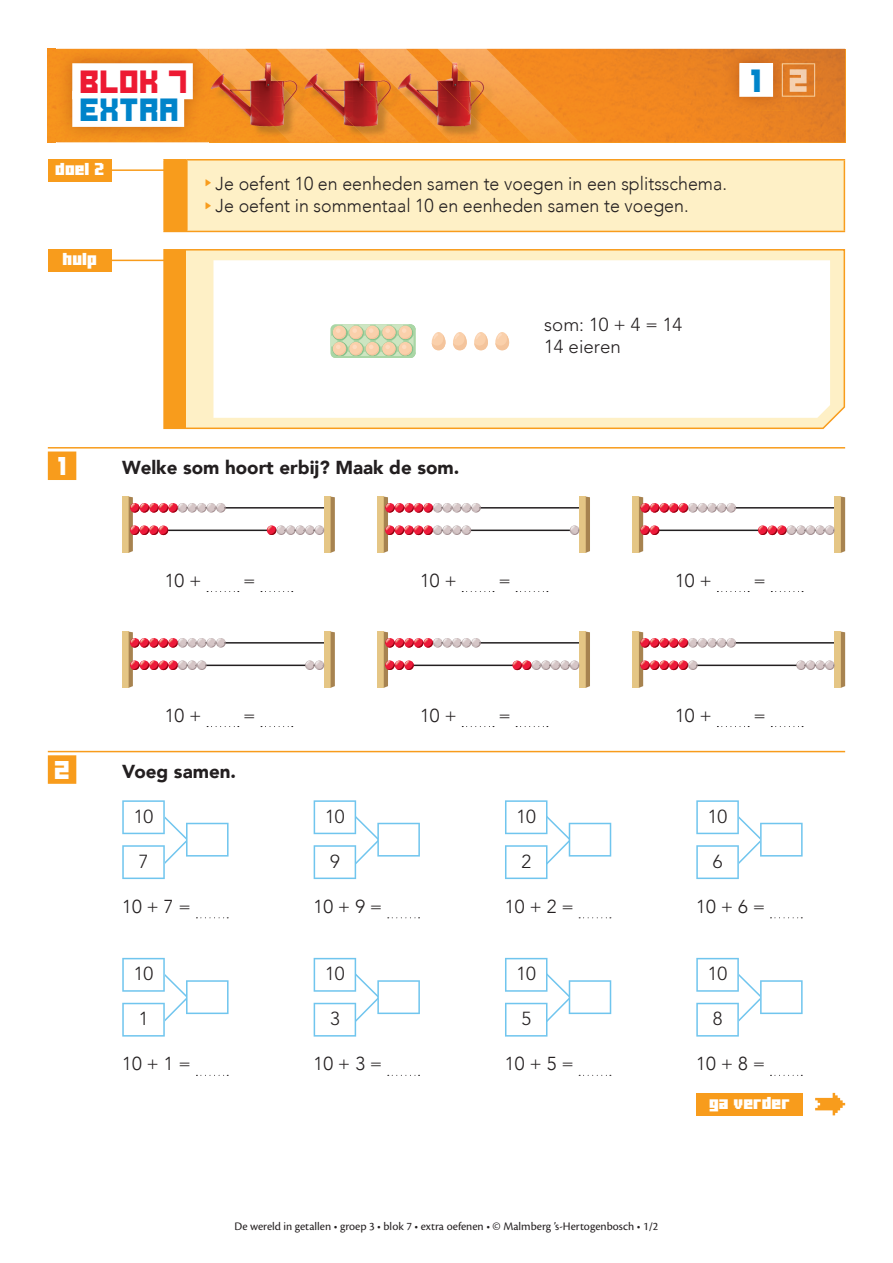
<style>
.page{position:relative;width:893px;height:1263px;background:#fff}
.page>*{position:absolute;margin:0;border:0;box-sizing:border-box;transform-origin:0 0}
.t1{font:22.5px "Ode to Idle Gaming";letter-spacing:.01em;color:#0084ca}
.t2{font:22.5px "Ode to Idle Gaming";color:#ed1a33}
.t3{font:300 18.75px/22.5px "Avenir";color:#231f20;scale:.95 1}
.t4{font:300 18.75px "Avenir";color:#231f20}
.t5{font:300 18.75px/22.5px "Avenir LT Std";color:#231f20}
.t6{font:900 18.75px "Avenir";color:#231f20}
.t7{font:18px "Ode to Idle Gaming";color:#fff}
.t8{font:12.3px "Minercraftory";letter-spacing:.01em;color:#fff}
.t9{font:12px "Cronos Pro";color:#231f20}
</style>
<div class="page">
<hr style="left:109px;top:169px;width:83px;height:2px;background:#f89c1c">
<div style="left:48px;top:159px;width:64px;height:22px;background:#f89c1c"></div>
<img style="left:760px;top:49px;width:85px;height:93px">
<div style="left:580px;top:49px;width:180px;height:93px;background:#f18620"></div>
<img style="left:499px;top:49px;width:81px;height:93px">
<img style="left:419px;top:49px;width:80px;height:93px">
<img style="left:339px;top:49px;width:80px;height:93px">
<img style="left:209px;top:49px;width:130px;height:93px">
<img style="left:48px;top:49px;width:8px;height:93px">
<img style="left:56px;top:48px;width:153px;height:95px">
<img style="left:56px;top:49px;width:153px;height:1px">
<svg style="left:196px;top:49px;width:13px;height:12px"></svg>
<div style="left:72px;top:63px;width:121px;height:36px;background:#fff"></div>
<div style="left:72px;top:91px;width:112px;height:36px;background:#fff"></div>
<img style="left:789px;top:63px;width:26px;height:34px">
<img style="left:790px;top:69px;width:17px;height:23px">
<img style="left:723px;top:49px;width:66px;height:62px">
<div style="left:740px;top:64px;width:32px;height:32px;background:#fff"></div>
<div style="left:739px;top:63px;width:34px;height:34px;border:1px solid #fff"></div>
<div style="left:696px;top:1093px;width:107px;height:22px;background:#f89c1c"></div>
<svg style="left:815px;top:1093px;width:30px;height:22px"></svg>
<hr style="left:48px;top:447px;width:797px;height:1px;background:#f89c1c">
<div style="left:48px;top:451px;width:28px;height:29px;background:#f89c1c"></div>
<hr style="left:48px;top:751px;width:797px;height:1px;background:#f89c1c">
<div style="left:48px;top:755px;width:28px;height:29px;background:#f89c1c"></div>
<div style="left:122px;top:497px;width:7px;height:56px;background:#e5c685"></div>
<hr style="left:130px;top:507px;width:195px;height:2px;background:#231f20">
<hr style="left:130px;top:530px;width:195px;height:1px;background:#231f20">
<div style="left:324px;top:497px;width:7px;height:56px;background:#e5c685"></div>
<svg style="left:331px;top:497px;width:4px;height:56px"></svg>
<svg style="left:129px;top:497px;width:97px;height:56px"></svg>
<svg style="left:266px;top:525px;width:58px;height:10px"></svg>
<div style="left:377px;top:497px;width:7px;height:56px;background:#e5c685"></div>
<hr style="left:385px;top:507px;width:195px;height:2px;background:#231f20">
<hr style="left:385px;top:530px;width:195px;height:1px;background:#231f20">
<div style="left:579px;top:497px;width:7px;height:56px;background:#e5c685"></div>
<svg style="left:586px;top:497px;width:4px;height:56px"></svg>
<svg style="left:384px;top:497px;width:97px;height:56px"></svg>
<svg style="left:566px;top:525px;width:13px;height:10px"></svg>
<div style="left:632px;top:497px;width:7px;height:56px;background:#e5c685"></div>
<hr style="left:640px;top:507px;width:195px;height:2px;background:#231f20">
<hr style="left:640px;top:530px;width:195px;height:1px;background:#231f20">
<div style="left:834px;top:497px;width:7px;height:56px;background:#e5c685"></div>
<svg style="left:841px;top:497px;width:4px;height:56px"></svg>
<svg style="left:639px;top:497px;width:97px;height:56px"></svg>
<svg style="left:754px;top:525px;width:80px;height:11px"></svg>
<svg style="left:207px;top:591px;width:32px;height:1px"></svg>
<svg style="left:261px;top:591px;width:32px;height:1px"></svg>
<svg style="left:462px;top:591px;width:32px;height:1px"></svg>
<svg style="left:516px;top:591px;width:32px;height:1px"></svg>
<svg style="left:717px;top:591px;width:32px;height:1px"></svg>
<svg style="left:771px;top:591px;width:32px;height:1px"></svg>
<div style="left:122px;top:632px;width:7px;height:56px;background:#e5c685"></div>
<hr style="left:130px;top:642px;width:195px;height:2px;background:#231f20">
<hr style="left:130px;top:665px;width:195px;height:1px;background:#231f20">
<div style="left:324px;top:632px;width:7px;height:56px;background:#e5c685"></div>
<svg style="left:331px;top:632px;width:4px;height:56px"></svg>
<svg style="left:129px;top:632px;width:97px;height:56px"></svg>
<svg style="left:305px;top:660px;width:19px;height:10px"></svg>
<div style="left:377px;top:632px;width:7px;height:56px;background:#e5c685"></div>
<hr style="left:385px;top:642px;width:195px;height:2px;background:#231f20">
<hr style="left:385px;top:665px;width:195px;height:1px;background:#231f20">
<div style="left:579px;top:632px;width:7px;height:56px;background:#e5c685"></div>
<svg style="left:586px;top:632px;width:4px;height:56px"></svg>
<svg style="left:384px;top:632px;width:97px;height:56px"></svg>
<svg style="left:510px;top:660px;width:69px;height:11px"></svg>
<div style="left:632px;top:632px;width:7px;height:56px;background:#e5c685"></div>
<hr style="left:640px;top:642px;width:195px;height:2px;background:#231f20">
<hr style="left:640px;top:665px;width:195px;height:1px;background:#231f20">
<div style="left:834px;top:632px;width:7px;height:56px;background:#e5c685"></div>
<svg style="left:841px;top:632px;width:4px;height:56px"></svg>
<svg style="left:639px;top:632px;width:97px;height:56px"></svg>
<svg style="left:796px;top:660px;width:38px;height:10px"></svg>
<svg style="left:207px;top:726px;width:32px;height:1px"></svg>
<svg style="left:261px;top:726px;width:32px;height:1px"></svg>
<svg style="left:462px;top:726px;width:32px;height:1px"></svg>
<svg style="left:516px;top:726px;width:32px;height:1px"></svg>
<svg style="left:717px;top:726px;width:32px;height:1px"></svg>
<svg style="left:771px;top:726px;width:32px;height:1px"></svg>
<svg style="left:122px;top:800px;width:107px;height:79px"></svg>
<svg style="left:314px;top:800px;width:106px;height:79px"></svg>
<svg style="left:505px;top:800px;width:106px;height:79px"></svg>
<svg style="left:696px;top:800px;width:107px;height:79px"></svg>
<svg style="left:196px;top:917px;width:32px;height:1px"></svg>
<svg style="left:388px;top:917px;width:32px;height:1px"></svg>
<svg style="left:579px;top:917px;width:32px;height:1px"></svg>
<svg style="left:770px;top:917px;width:32px;height:1px"></svg>
<svg style="left:122px;top:958px;width:107px;height:78px"></svg>
<svg style="left:314px;top:958px;width:106px;height:78px"></svg>
<svg style="left:505px;top:958px;width:106px;height:78px"></svg>
<svg style="left:696px;top:958px;width:107px;height:78px"></svg>
<svg style="left:196px;top:1075px;width:32px;height:1px"></svg>
<svg style="left:388px;top:1075px;width:32px;height:1px"></svg>
<svg style="left:579px;top:1075px;width:32px;height:1px"></svg>
<svg style="left:770px;top:1075px;width:32px;height:1px"></svg>
<div style="left:164px;top:160px;width:23px;height:71px;background:#f89c1c"></div>
<div style="left:187px;top:160px;width:657px;height:71px;background:#fef0c6"></div>
<hr style="left:163px;top:161px;width:2px;height:70px;background:#f89c1c">
<hr style="left:163px;top:159px;width:24px;height:2px;background:#f89c1c">
<svg style="left:163px;top:231px;width:24px;height:1px"></svg>
<hr style="left:186px;top:161px;width:2px;height:70px;background:#f89c1c">
<hr style="left:187px;top:159px;width:658px;height:2px;background:#f89c1c">
<hr style="left:844px;top:161px;width:1px;height:70px;background:#f89c1c">
<hr style="left:187px;top:231px;width:658px;height:1px;background:#f89c1c">
<hr style="left:109px;top:260px;width:83px;height:1px;background:#f89c1c">
<div style="left:48px;top:249px;width:64px;height:23px;background:#f89c1c"></div>
<svg style="left:163px;top:249px;width:683px;height:181px;background:#fcdfa6"></svg>
<svg style="left:213px;top:260px;width:617px;height:158px"></svg>
<svg style="left:330px;top:324px;width:85px;height:34px;background:#d6d4ac"></svg>
<svg style="left:432px;top:332px;width:15px;height:18px"></svg>
<svg style="left:453px;top:332px;width:15px;height:18px"></svg>
<svg style="left:474px;top:332px;width:15px;height:18px"></svg>
<svg style="left:495px;top:332px;width:15px;height:18px"></svg>
<p class="t2" style="left:81px;top:72px;width:109px">BLOK 7</p>
<p class="t1" style="left:81px;top:100px;width:101px">EXTRA</p>
<p class="t8" style="left:55px;top:159px;width:50px">doel 2</p>
<p class="t8" style="left:63px;top:249px;width:36px">hulp</p>
<p class="t1" style="left:752px;top:71px;width:13px">1</p>
<p class="t3" style="left:216px;top:172px;width:540px">Je oefent 10 en eenheden samen te voegen in een splitsschema.<br>Je oefent in sommentaal 10 en eenheden samen te voegen.</p>
<p class="t5" style="left:544px;top:313px;width:140px">som: 10 + 4 = 14<br>14 eieren</p>
<p class="t7" style="left:59px;top:458px;width:10px">1</p>
<p class="t6" style="left:122px;top:451px;width:339px">Welke som hoort erbij? Maak de som.</p>
<p class="t4" style="left:165px;top:569px;width:38px">10 +</p>
<p class="t4" style="left:243px;top:569px;width:14px">=</p>
<p class="t4" style="left:420px;top:569px;width:38px">10 +</p>
<p class="t4" style="left:498px;top:569px;width:14px">=</p>
<p class="t4" style="left:675px;top:569px;width:38px">10 +</p>
<p class="t4" style="left:753px;top:569px;width:14px">=</p>
<p class="t4" style="left:165px;top:704px;width:38px">10 +</p>
<p class="t4" style="left:243px;top:704px;width:14px">=</p>
<p class="t4" style="left:420px;top:704px;width:38px">10 +</p>
<p class="t4" style="left:498px;top:704px;width:14px">=</p>
<p class="t4" style="left:675px;top:704px;width:38px">10 +</p>
<p class="t4" style="left:753px;top:704px;width:14px">=</p>
<p class="t7" style="left:55px;top:762px;width:17px">2</p>
<p class="t6" style="left:122px;top:755px;width:115px">Voeg samen.</p>
<p class="t5" style="left:134px;top:805px;width:21px">10</p>
<p class="t5" style="left:139px;top:850px;width:11px">7</p>
<p class="t5" style="left:325px;top:805px;width:21px">10</p>
<p class="t5" style="left:330px;top:850px;width:11px">9</p>
<p class="t5" style="left:516px;top:805px;width:21px">10</p>
<p class="t5" style="left:521px;top:850px;width:11px">2</p>
<p class="t5" style="left:708px;top:805px;width:21px">10</p>
<p class="t5" style="left:713px;top:850px;width:11px">6</p>
<p class="t4" style="left:122px;top:895px;width:70px">10 + 7 =</p>
<p class="t4" style="left:314px;top:895px;width:70px">10 + 9 =</p>
<p class="t4" style="left:505px;top:895px;width:70px">10 + 2 =</p>
<p class="t4" style="left:696px;top:895px;width:70px">10 + 6 =</p>
<p class="t5" style="left:134px;top:963px;width:21px">10</p>
<p class="t5" style="left:139px;top:1008px;width:11px">1</p>
<p class="t5" style="left:325px;top:963px;width:21px">10</p>
<p class="t5" style="left:330px;top:1008px;width:11px">3</p>
<p class="t5" style="left:516px;top:963px;width:21px">10</p>
<p class="t5" style="left:521px;top:1008px;width:11px">5</p>
<p class="t5" style="left:708px;top:963px;width:21px">10</p>
<p class="t5" style="left:713px;top:1008px;width:11px">8</p>
<p class="t4" style="left:122px;top:1053px;width:70px">10 + 1 =</p>
<p class="t4" style="left:314px;top:1053px;width:70px">10 + 3 =</p>
<p class="t4" style="left:505px;top:1053px;width:70px">10 + 5 =</p>
<p class="t4" style="left:696px;top:1053px;width:70px">10 + 8 =</p>
<p class="t9" style="left:234px;top:1219px;width:425px">De wereld in getallen • groep 3 • blok 7 • extra oefenen • © Malmberg ’s-Hertogenbosch • 1/2</p>
<p class="t8" style="left:709px;top:1093px;width:82px">ga verder</p>
</div>
